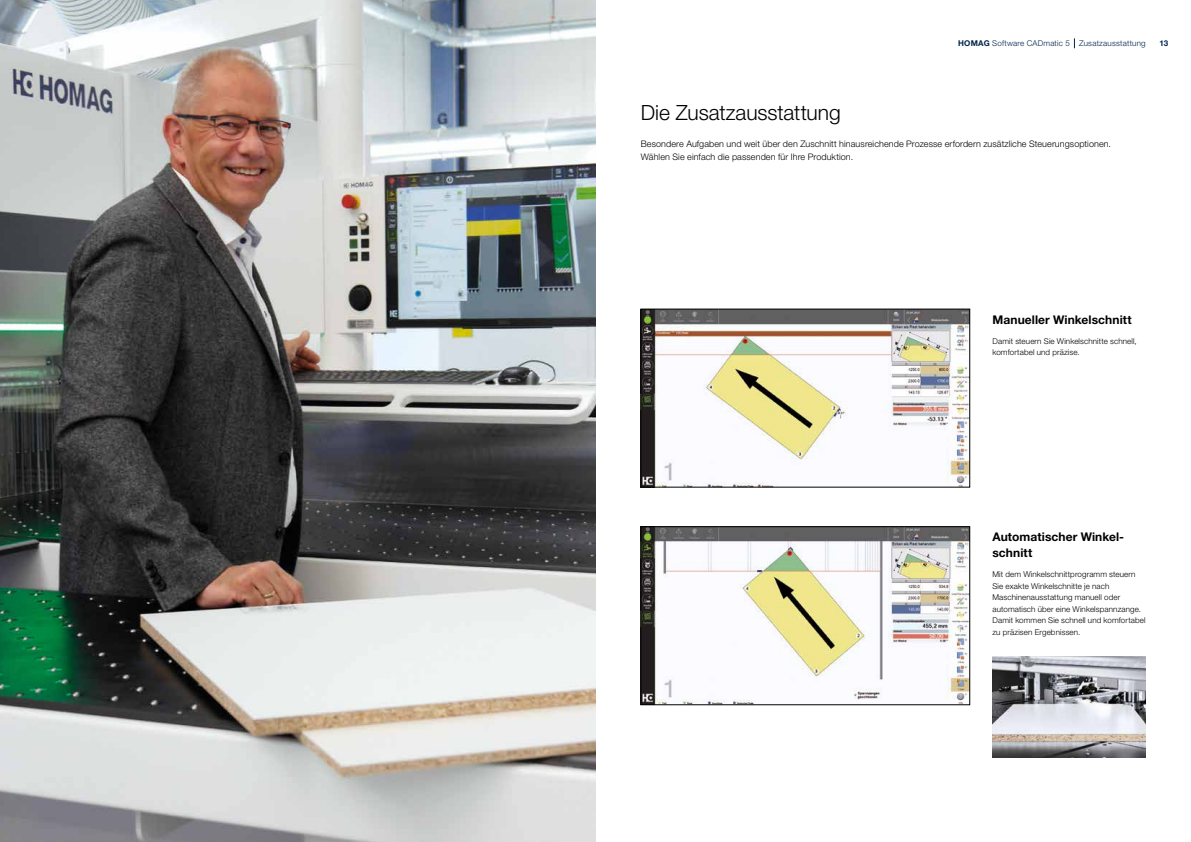
<style>
.page{position:relative;width:1191px;height:842px;background:#fff}
.page>*{position:absolute;margin:0;border:0;box-sizing:border-box;transform-origin:0 0}
.t1{font:300 21px "Helvetica Neue LTW1 G";letter-spacing:-.005em;color:#000}
.t2{font:700 12px/16px "Helvetica Neue LTW1 G";letter-spacing:.005em;color:#000}
.t3{font:300 9px/13.6px "Helvetica Neue LTW1 G";letter-spacing:.01em;color:#000}
.t4{font:300 8px/11.5px "Helvetica Neue LTW1 G";letter-spacing:.015em;color:#000}
.t5{font:300 8px "Helvetica Neue LTW1 G";letter-spacing:.025em;color:#00254b}
.t6{font:700 8px "Helvetica Neue LTW1 G";color:#00254b}
.s1{font-weight:700}
</style>
<div class="page">
<img style="left:0;top:0;width:595px;height:842px">
<img style="left:643px;top:311px;width:324px;height:174px">
<div style="left:641px;top:309px;width:328px;height:178px;border:1px solid #000"></div>
<img style="left:992px;top:656px;width:153px;height:102px">
<img style="left:643px;top:529px;width:324px;height:174px">
<div style="left:641px;top:527px;width:328px;height:178px;border:1px solid #000"></div>
<p class="t5" style="left:958px;top:39px;width:189px"><span class="s1">HOMAG</span> Software CADmatic 5 Zusatzausstattung</p>
<p class="t6" style="left:1159px;top:39px;width:10px">13</p>
<h1 class="t1" style="left:641px;top:99px;width:201px">Die Zusatzausstattung</h1>
<p class="t3" style="left:641px;top:137px;width:472px">Besondere Aufgaben und weit über den Zuschnitt hinausreichende Prozesse erfordern zusätzliche Steuerungsoptionen.<br>Wählen Sie einfach die passenden für Ihre Produktion.</p>
<h2 class="t2" style="left:992px;top:311px;width:141px">Manueller Winkelschnitt</h2>
<p class="t4" style="left:992px;top:335px;width:146px">Damit steuern Sie Winkelschnitte schnell, komfortabel und präzise.</p>
<h2 class="t2" style="left:992px;top:529px;width:133px">Automatischer Winkel&shy;schnitt</h2>
<p class="t4" style="left:992px;top:569px;width:155px">Mit dem Winkelschnittprogramm steuern Sie exakte Winkelschnitte je nach Maschinenausstattung manuell oder automatisch über eine Winkelspannzange.<br>Damit kommen Sie schnell und komfortabel zu präzisen Ergebnissen.</p>
</div>
